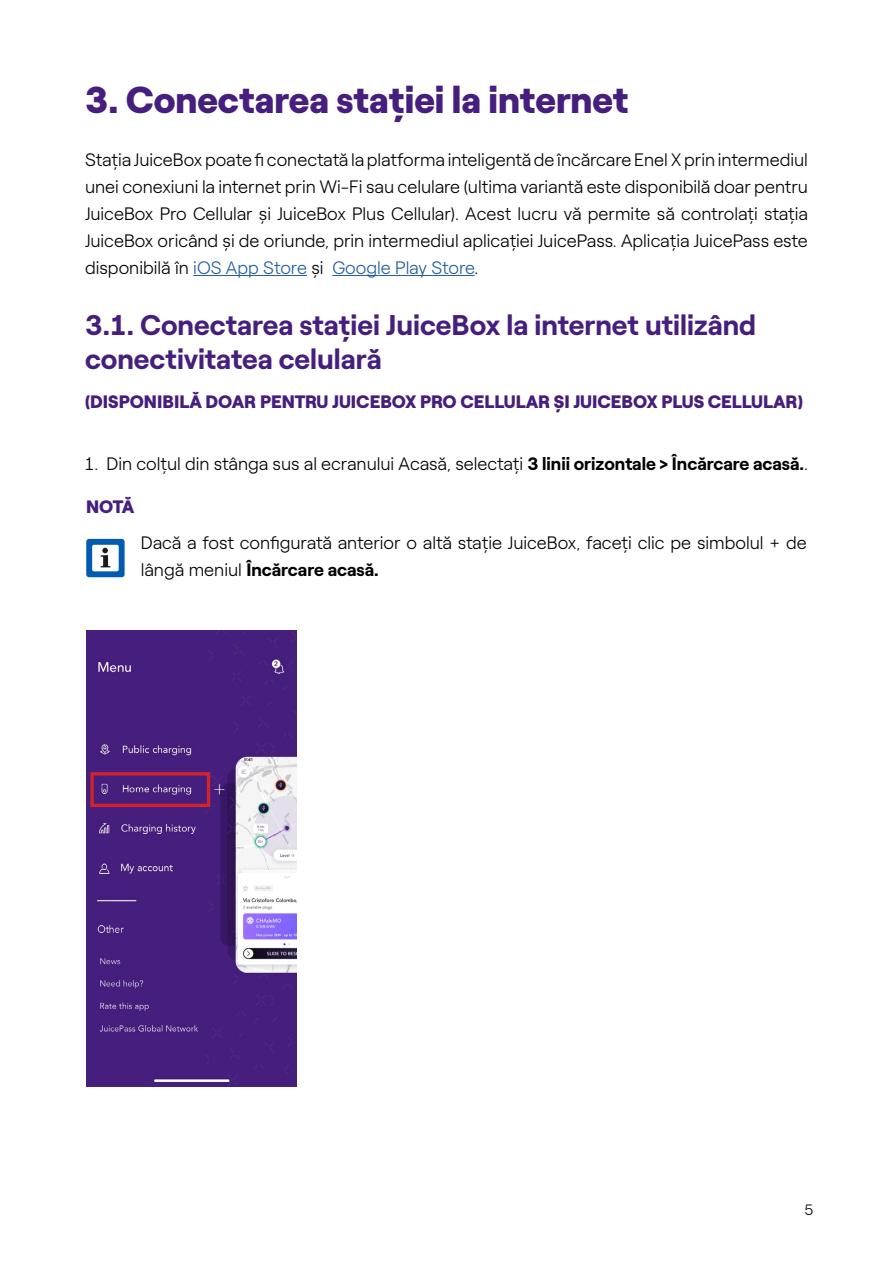
<style>
.page{position:relative;width:893px;height:1263px;background:#fff}
.page>*{position:absolute;margin:0;border:0;box-sizing:border-box;transform-origin:0 0}
.t1{font:900 37.5px "Roobert ENEL";color:#461e7d}
.t2{font:700 28.5px/34.2px "Roobert ENEL";color:#461e7d}
.t3{font:300 18px/27px "Roobert ENEL";color:#000;text-align:justify}
.t4{font:900 18px "Roobert ENEL";color:#461e7d}
.t5{font:300 15px "Roobert ENEL";color:#000}
.s1{color:#215e9e}
.s2{font-weight:700}
</style>
<div class="page">
<hr style="left:193px;top:275px;width:114px;height:1px;background:#215e9e">
<hr style="left:332px;top:275px;width:142px;height:1px;background:#215e9e">
<div style="left:86px;top:539px;width:38px;height:38px;background:#005bb1;border-radius:3px"></div>
<div style="left:92px;top:545px;width:27px;height:26px;background:#fff;border-radius:2px"></div>
<svg style="left:101px;top:548px;width:9px;height:19px"></svg>
<img style="left:86px;top:630px;width:211px;height:456px">
<div style="left:90px;top:772px;width:120px;height:35px;border:3px solid #d2232a"></div>
<h1 class="t1" style="left:85px;top:70px;width:545px">3. Conectarea stației la internet</h1>
<p class="t3" style="left:85px;top:145px;width:724px">Stația JuiceBox poate fi conectată la platforma inteligentă de încărcare Enel X prin intermediul unei conexiuni la internet prin Wi-Fi sau celulare (ultima variantă este disponibilă doar pentru JuiceBox Pro Cellular și JuiceBox Plus Cellular). Acest lucru vă permite să controlați stația JuiceBox oricând și de oriunde, prin intermediul aplicației JuicePass. Aplicația JuicePass este disponibilă în <span class="s1">iOS App Store</span> și <span class="s1">Google Play Store</span>.</p>
<h2 class="t2" style="left:85px;top:305px;width:673px">3.1. Conectarea stației JuiceBox la internet utilizând conectivitatea celulară</h2>
<p class="t4" style="left:85px;top:387px;width:719px">(DISPONIBILĂ DOAR PENTRU JUICEBOX PRO CELLULAR ȘI JUICEBOX PLUS CELLULAR)</p>
<p class="t3" style="left:85px;top:449px;width:724px">1. Din colțul din stânga sus al ecranului Acasă, selectați <span class="s2">3 linii orizontale &gt; Încărcare acasă.</span>.</p>
<p class="t4" style="left:86px;top:493px;width:50px">NOTĂ</p>
<p class="t3" style="left:141px;top:528px;width:667px">Dacă a fost configurată anterior o altă stație JuiceBox, faceți clic pe simbolul + de lângă meniul <span class="s2">Încărcare acasă.</span></p>
<p class="t5" style="left:804px;top:1199px;width:10px">5</p>
</div>
